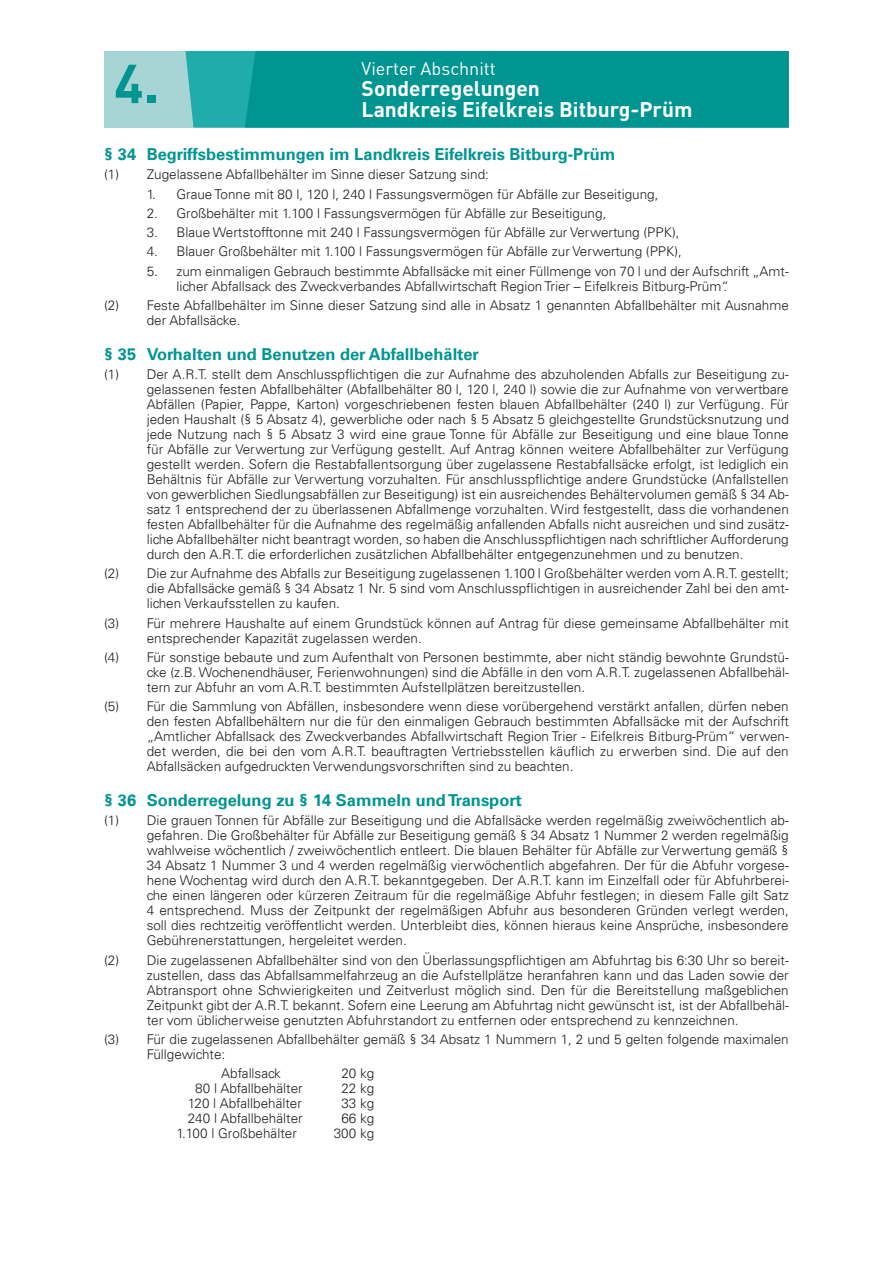
<style>
.page{position:relative;width:893px;height:1263px;background:#fff}
.page>*{position:absolute;margin:0;border:0;box-sizing:border-box;transform-origin:0 0}
.Heading_1{font:700 54px "DINOT";color:#009591}
.Heading_1-2{font:700 21px "DINOT";color:#fff}
.Heading_1-3{font:18px "DINOT";color:#fff}
.Heading_1-4{font:700 16.5px "Univers LT";color:#009591}
.Standard_für_Satzung{font:700 16.5px "Univers LT";color:#009591}
.Standard_für_Satzung-2{font:300 13.5px/15px "Univers LT";color:#231f20;text-align:justify}
.Tabelle_Satzung{font:300 13.5px "Univers LT";color:#231f20}
</style>
<div class="page">
<div style="left:104px;top:51px;width:685px;height:77px;background:#a7d5d6"></div>
<svg style="left:185px;top:51px;width:60px;height:77px;background:#29afae"></svg>
<div style="left:245px;top:51px;width:544px;height:77px;background:#009591"></div>
<p class="Heading_1" style="left:114px;top:48px;width:46px">4.</p>
<p class="Heading_1-3" style="left:362px;top:57px;width:136px">Vierter Abschnitt</p>
<p class="Heading_1-2" style="left:362px;top:75px;width:180px">Sonderregelungen</p>
<p class="Heading_1-2" style="left:362px;top:96px;width:332px">Landkreis Eifelkreis Bitburg-Prüm</p>
<p class="Standard_für_Satzung" style="left:104px;top:145px;width:513px">§ 34 Begriffsbestimmungen im Landkreis Eifelkreis Bitburg-Prüm</p>
<p class="Standard_für_Satzung-2" style="left:104px;top:167px;width:386px">(1) Zugelassene Abfallbehälter im Sinne dieser Satzung sind:</p>
<p class="Standard_für_Satzung-2" style="left:147px;top:186px;width:513px">1. Graue Tonne mit 80 l, 120 l, 240 l Fassungsvermögen für Abfälle zur Beseitigung,</p>
<p class="Standard_für_Satzung-2" style="left:147px;top:206px;width:461px">2. Großbehälter mit 1.100 l Fassungsvermögen für Abfälle zur Beseitigung,</p>
<p class="Standard_für_Satzung-2" style="left:147px;top:225px;width:534px">3. Blaue Wertstofftonne mit 240 l Fassungsvermögen für Abfälle zur Verwertung (PPK),</p>
<p class="Standard_für_Satzung-2" style="left:147px;top:244px;width:537px">4. Blauer Großbehälter mit 1.100 l Fassungsvermögen für Abfälle zur Verwertung (PPK),</p>
<p class="Standard_für_Satzung-2" style="left:176px;top:263px;width:614px;text-indent:-30px">5. zum einmaligen Gebrauch bestimmte Abfallsäcke mit einer Füllmenge von 70 l und der Aufschrift „Amt&shy;licher Abfallsack des Zweckverbandes Abfallwirtschaft Region Trier – Eifelkreis Bitburg-Prüm“.</p>
<p class="Standard_für_Satzung-2" style="left:147px;top:298px;width:644px;text-indent:-43px">(2) Feste Abfallbehälter im Sinne dieser Satzung sind alle in Absatz 1 genannten Abfallbehälter mit Ausnahme der Abfallsäcke.</p>
<p class="Heading_1-4" style="left:104px;top:344px;width:376px">§ 35 Vorhalten und Benutzen der Abfallbehälter</p>
<p class="Standard_für_Satzung-2" style="left:147px;top:367px;width:644px;text-indent:-43px">(1) Der A.R.T. stellt dem Anschlusspflichtigen die zur Aufnahme des abzuholenden Abfalls zur Beseitigung zu&shy;gelassenen festen Abfallbehälter (Abfallbehälter 80 l, 120 l, 240 l) sowie die zur Aufnahme von verwertbare Abfällen (Papier, Pappe, Karton) vorgeschriebenen festen blauen Abfallbehälter (240 l) zur Verfügung. Für jeden Haushalt (§ 5 Absatz 4), gewerbliche oder nach § 5 Absatz 5 gleichgestellte Grundstücksnutzung und jede Nutzung nach § 5 Absatz 3 wird eine graue Tonne für Abfälle zur Beseitigung und eine blaue Tonne für Abfälle zur Verwertung zur Verfügung gestellt. Auf Antrag können weitere Abfallbehälter zur Verfügung gestellt werden. Sofern die Restabfallentsorgung über zugelassene Restabfallsäcke erfolgt, ist lediglich ein Behältnis für Abfälle zur Verwertung vorzuhalten. Für anschlusspflichtige andere Grundstücke (Anfallstellen von gewerblichen Siedlungsabfällen zur Beseitigung) ist ein ausreichendes Behältervolumen gemäß § 34 Ab&shy;satz 1 entsprechend der zu überlassenen Abfallmenge vorzuhalten. Wird festgestellt, dass die vorhandenen festen Abfallbehälter für die Aufnahme des regelmäßig anfallenden Abfalls nicht ausreichen und sind zusätz&shy;liche Abfallbehälter nicht beantragt worden, so haben die Anschlusspflichtigen nach schriftlicher Aufforderung durch den A.R.T. die erforderlichen zusätzlichen Abfallbehälter entgegenzunehmen und zu benutzen.</p>
<p class="Standard_für_Satzung-2" style="left:147px;top:566px;width:644px;text-indent:-43px">(2) Die zur Aufnahme des Abfalls zur Beseitigung zugelassenen 1.100 l Großbehälter werden vom A.R.T. gestellt; die Abfallsäcke gemäß § 34 Absatz 1 Nr. 5 sind vom Anschlusspflichtigen in ausreichender Zahl bei den amt&shy;lichen Verkaufsstellen zu kaufen.</p>
<p class="Standard_für_Satzung-2" style="left:147px;top:615px;width:644px;text-indent:-43px">(3) Für mehrere Haushalte auf einem Grundstück können auf Antrag für diese gemeinsame Abfallbehälter mit entsprechender Kapazität zugelassen werden.</p>
<p class="Standard_für_Satzung-2" style="left:147px;top:650px;width:644px;text-indent:-43px">(4) Für sonstige bebaute und zum Aufenthalt von Personen bestimmte, aber nicht ständig bewohnte Grundstü&shy;cke (z.B. Wochenendhäuser, Ferienwohnungen) sind die Abfälle in den vom A.R.T. zugelassenen Abfallbehäl&shy;tern zur Abfuhr an vom A.R.T. bestimmten Aufstellplätzen bereitzustellen.</p>
<p class="Standard_für_Satzung-2" style="left:147px;top:699px;width:644px;text-indent:-43px">(5) Für die Sammlung von Abfällen, insbesondere wenn diese vorübergehend verstärkt anfallen, dürfen neben den festen Abfallbehältern nur die für den einmaligen Gebrauch bestimmten Abfallsäcke mit der Aufschrift „Amtlicher Abfallsack des Zweckverbandes Abfallwirtschaft Region Trier - Eifelkreis Bitburg-Prüm“ verwen&shy;det werden, die bei den vom A.R.T. beauftragten Vertriebsstellen käuflich zu erwerben sind. Die auf den Abfallsäcken aufgedruckten Verwendungsvorschriften sind zu beachten.</p>
<p class="Heading_1-4" style="left:104px;top:791px;width:419px">§ 36 Sonderregelung zu § 14 Sammeln und Transport</p>
<p class="Standard_für_Satzung-2" style="left:147px;top:813px;width:644px;text-indent:-43px">(1) Die grauen Tonnen für Abfälle zur Beseitigung und die Abfallsäcke werden regelmäßig zweiwöchentlich ab&shy;gefahren. Die Großbehälter für Abfälle zur Beseitigung gemäß § 34 Absatz 1 Nummer 2 werden regelmäßig wahlweise wöchentlich / zweiwöchentlich entleert. Die blauen Behälter für Abfälle zur Verwertung gemäß § 34 Absatz 1 Nummer 3 und 4 werden regelmäßig vierwöchentlich abgefahren. Der für die Abfuhr vorgese&shy;hene Wochentag wird durch den A.R.T. bekanntgegeben. Der A.R.T. kann im Einzelfall oder für Abfuhrberei&shy;che einen längeren oder kürzeren Zeitraum für die regelmäßige Abfuhr festlegen; in diesem Falle gilt Satz 4 entsprechend. Muss der Zeitpunkt der regelmäßigen Abfuhr aus besonderen Gründen verlegt werden, soll dies rechtzeitig veröffentlicht werden. Unterbleibt dies, können hieraus keine Ansprüche, insbesondere Gebührenerstattungen, hergeleitet werden.</p>
<p class="Standard_für_Satzung-2" style="left:147px;top:952px;width:644px;text-indent:-43px">(2) Die zugelassenen Abfallbehälter sind von den Überlassungspflichtigen am Abfuhrtag bis 6:30 Uhr so bereit&shy;zustellen, dass das Abfallsammelfahrzeug an die Aufstellplätze heranfahren kann und das Laden sowie der Abtransport ohne Schwierigkeiten und Zeitverlust möglich sind. Den für die Bereitstellung maßgeblichen Zeitpunkt gibt der A.R.T. bekannt. Sofern eine Leerung am Abfuhrtag nicht gewünscht ist, ist der Abfallbehäl&shy;ter vom üblicherweise genutzten Abfuhrstandort zu entfernen oder entsprechend zu kennzeichnen.</p>
<p class="Standard_für_Satzung-2" style="left:147px;top:1032px;width:644px;text-indent:-43px">(3) Für die zugelassenen Abfallbehälter gemäß § 34 Absatz 1 Nummern 1, 2 und 5 gelten folgende maximalen<br>Füllgewichte:</p>
<p class="Tabelle_Satzung" style="left:221px;top:1065px;width:61px">Abfallsack</p>
<p class="Tabelle_Satzung" style="left:341px;top:1065px;width:34px">20 kg</p>
<p class="Tabelle_Satzung" style="left:195px;top:1080px;width:109px">80 l Abfallbehälter</p>
<p class="Tabelle_Satzung" style="left:341px;top:1080px;width:34px">22 kg</p>
<p class="Tabelle_Satzung" style="left:188px;top:1095px;width:116px">120 l Abfallbehälter</p>
<p class="Tabelle_Satzung" style="left:341px;top:1095px;width:34px">33 kg</p>
<p class="Tabelle_Satzung" style="left:188px;top:1110px;width:116px">240 l Abfallbehälter</p>
<p class="Tabelle_Satzung" style="left:341px;top:1110px;width:34px">66 kg</p>
<p class="Tabelle_Satzung" style="left:176px;top:1125px;width:122px">1.100 l Großbehälter</p>
<p class="Tabelle_Satzung" style="left:334px;top:1125px;width:42px">300 kg</p>
</div>
